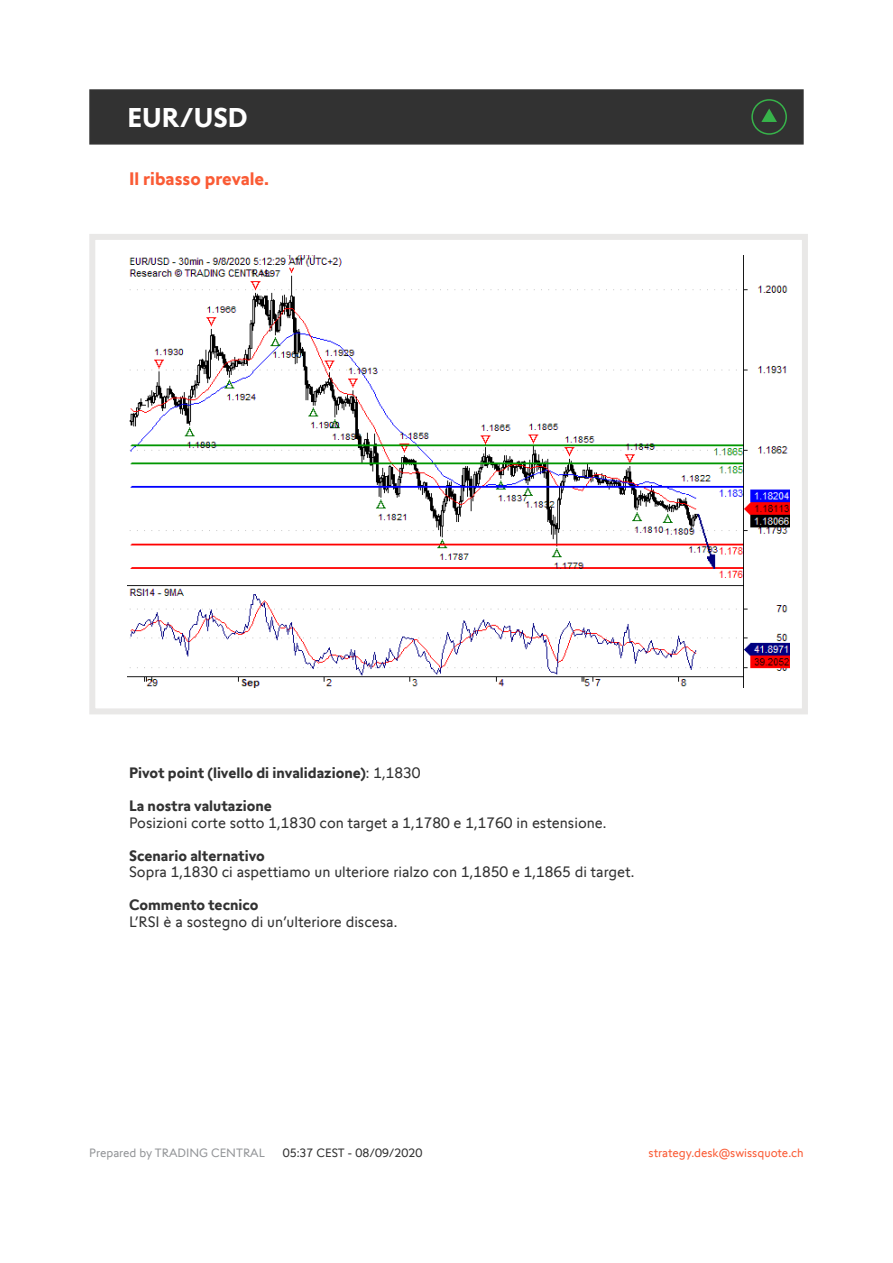
<style>
.page{position:relative;width:893px;height:1263px;background:#fff}
.page>*{position:absolute;margin:0;border:0;box-sizing:border-box;transform-origin:0 0}
.t1{font:700 27px "Swissquote CT";color:#fff}
.t2{font:700 18px "Swissquote CT";color:#fa5b35}
.t3{font:15px "Swissquote CT";color:#323232}
.t4{font:700 15px "Swissquote CT";color:#323232}
.t5{font:12px "Swissquote CT";color:#fa5b35}
.t6{font:12px "Swissquote CT";color:#939598}
.t7{font:12px "Swissquote CT";color:#323232}
.s1{font-weight:400}
</style>
<div class="page">
<div style="left:89px;top:234px;width:719px;height:480px;border:6px solid #e9e8e7"></div>
<div style="left:89px;top:89px;width:715px;height:56px;background:#323232;border:2px solid #323232"></div>
<img style="left:128px;top:255px;width:661px;height:432px">
<svg style="left:751px;top:99px;width:36px;height:36px"></svg>
<h1 class="t1" style="left:128px;top:101px;width:122px">EUR/USD</h1>
<p class="t2" style="left:129px;top:168px;width:142px">Il ribasso prevale.</p>
<p class="t4" style="left:129px;top:764px;width:293px">Pivot point (livello di invalidazione)<span class="s1">: 1,1830</span></p>
<p class="t4" style="left:129px;top:797px;width:144px">La nostra valutazione</p>
<p class="t3" style="left:129px;top:814px;width:479px">Posizioni corte sotto 1,1830 con target a 1,1780 e 1,1760 in estensione.</p>
<p class="t4" style="left:129px;top:846px;width:137px">Scenario alternativo</p>
<p class="t3" style="left:129px;top:863px;width:507px">Sopra 1,1830 ci aspettiamo un ulteriore rialzo con 1,1850 e 1,1865 di target.</p>
<p class="t4" style="left:129px;top:896px;width:131px">Commento tecnico</p>
<p class="t3" style="left:129px;top:913px;width:270px">L’RSI è a sostegno di un’ulteriore discesa.</p>
<p class="t6" style="left:89px;top:1145px;width:177px">Prepared by TRADING CENTRAL</p>
<p class="t7" style="left:283px;top:1145px;width:141px">05:37 CEST - 08/09/2020</p>
<p class="t5" style="left:649px;top:1145px;width:157px">strategy.desk@swissquote.ch</p>
</div>
